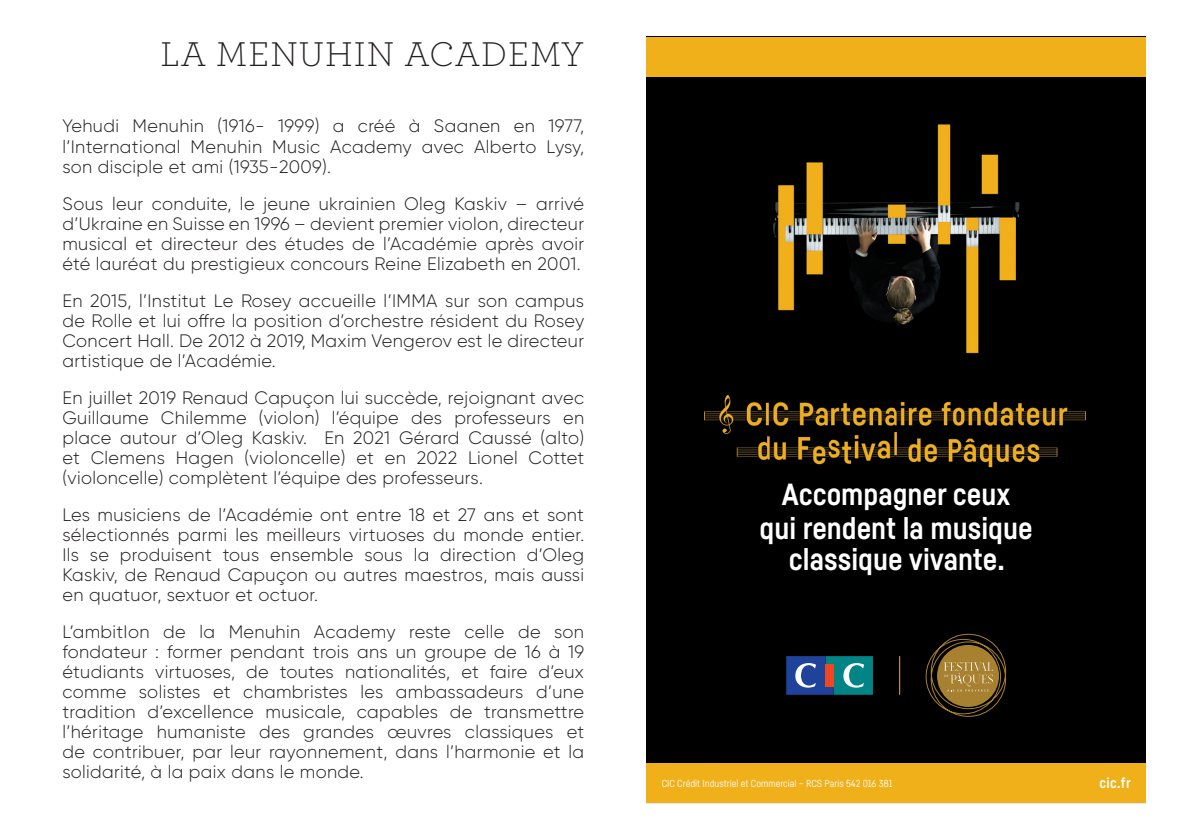
<style>
.page{position:relative;width:1191px;height:840px;background:#fff}
.page>*{position:absolute;margin:0;border:0;box-sizing:border-box;transform-origin:0 0}
.t1{font:300 36px "Archer";letter-spacing:.03em;color:#231f20}
.t2{font:700 30px/33.6px "Fabrikat";color:#fff;text-align:center}
._2015_Detail_de_l_œuvre{font:300 18px/20px "Gilroy";letter-spacing:.02em;color:#231f20;text-align:justify}
.t3{font:700 14.4px "Fabrikat";color:#fff}
.t4{font:10px "Fabrikat";color:#fff}
</style>
<div class="page">
<div style="left:646px;top:77px;width:499px;height:686px;background:#000"></div>
<div style="left:674px;top:77px;width:455px;height:663px;background:#000"></div>
<div style="left:646px;top:763px;width:499px;height:39px;background:#f0b01a"></div>
<div style="left:646px;top:37px;width:499px;height:40px;background:#f0b01a"></div>
<svg style="left:786px;top:655px;width:87px;height:39px;background:#2b7096"></svg>
<div style="left:825px;top:663px;width:8px;height:23px;background:#ef4722"></div>
<hr style="left:899px;top:655px;width:1px;height:39px;background:#f0b01a">
<svg style="left:925px;top:633px;width:81px;height:83px;background:#5d491f"></svg>
<img style="left:704px;top:394px;width:381px;height:74px">
<h1 class="t1" style="left:160px;top:30px;width:425px">LA MENUHIN ACADEMY</h1>
<p class="_2015_Detail_de_l_œuvre" style="left:62px;top:116px;width:523px">Yehudi Menuhin (1916- 1999) a créé à Saanen en 1977, l’International Menuhin Music Academy avec Alberto Lysy, son disciple et ami (1935-2009).</p>
<p class="_2015_Detail_de_l_œuvre" style="left:62px;top:193px;width:523px">Sous leur conduite, le jeune ukrainien Oleg Kaskiv – arrivé d’Ukraine en Suisse en 1996 – devient premier violon, directeur musical et directeur des études de l’Académie après avoir été lauréat du prestigieux concours Reine Elizabeth en 2001.</p>
<p class="_2015_Detail_de_l_œuvre" style="left:62px;top:290px;width:523px">En 2015, l’Institut Le Rosey accueille l’IMMA sur son campus de Rolle et lui offre la position d’orchestre résident du Rosey Concert Hall. De 2012 à 2019, Maxim Vengerov est le directeur artistique de l’Académie.</p>
<p class="_2015_Detail_de_l_œuvre" style="left:62px;top:387px;width:523px">En juillet 2019 Renaud Capuçon lui succède, rejoignant avec Guillaume Chilemme (violon) l’équipe des professeurs en place autour d’Oleg Kaskiv. En 2021 Gérard Caussé (alto) et Clemens Hagen (violoncelle) et en 2022 Lionel Cottet (violoncelle) complètent l’équipe des professeurs.</p>
<p class="_2015_Detail_de_l_œuvre" style="left:62px;top:504px;width:523px">Les musiciens de l’Académie ont entre 18 et 27 ans et sont sélectionnés parmi les meilleurs virtuoses du monde entier.<br>Ils se produisent tous ensemble sous la direction d’Oleg Kaskiv, de Renaud Capuçon ou autres maestros, mais aussi en quatuor, sextuor et octuor.</p>
<p class="_2015_Detail_de_l_œuvre" style="left:62px;top:621px;width:523px">L’ambitIon de la Menuhin Academy reste celle de son fondateur : former pendant trois ans un groupe de 16 à 19 étudiants virtuoses, de toutes nationalités, et faire d’eux comme solistes et chambristes les ambassadeurs d’une tradition d’excellence musicale, capables de transmettre l’héritage humaniste des grandes œuvres classiques et de contribuer, par leur rayonnement, dans l’harmonie et la solidarité, à la paix dans le monde.</p>
<p class="t2" style="left:759px;top:477px;width:274px">Accompagner ceux<br>qui rendent la musique</p>
<p class="t2" style="left:789px;top:541px;width:217px">classique vivante.</p>
<p class="t4" style="left:661px;top:776px;width:232px">CIC Crédit Industriel et Commercial – RCS Paris 542 016 381</p>
<p class="t3" style="left:1099px;top:774px;width:33px">cic.fr</p>
</div>
